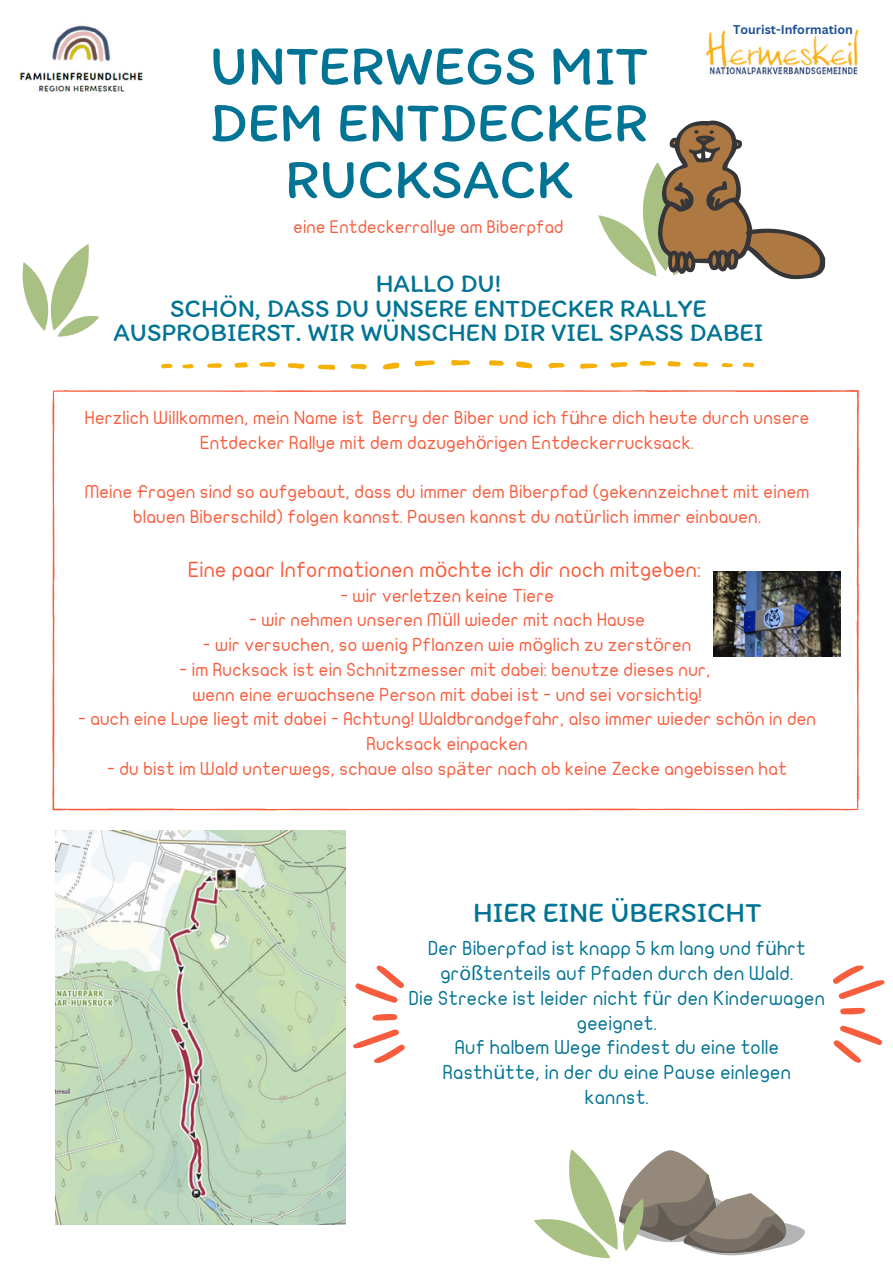
<style>
.page{position:relative;width:893px;height:1264px;background:#fff}
.page>*{position:absolute;margin:0;border:0;box-sizing:border-box;transform-origin:0 0}
.t1{font:57.15px/56.7px "Itim";color:#017395;text-align:center}
.t2{font:28.5px "Itim";color:#017395}
.t3{font:25.8px/24.6px "Itim";color:#017395;text-align:center}
.t4{font:21.15px "JF Flat";letter-spacing:-.01em;color:#f75c3c}
.t5{font:19.5px/24.8px "JF Flat";letter-spacing:-.01em;color:#017395;text-align:center}
.t6{font:18.15px/24.8px "JF Flat";letter-spacing:-.01em;color:#f75c3c;text-align:center}
.t7{font:17.7px "JF Flat";letter-spacing:-.01em;color:#f75c3c}
.t8{font:700 12.3px "Canva Sans";color:#1b5097}
.s1{font-family:"Noto Sans"}
</style>
<div class="page">
<svg style="left:353px;top:1029px;width:52px;height:33px"></svg>
<svg style="left:355px;top:965px;width:49px;height:37px"></svg>
<svg style="left:372px;top:1014px;width:25px;height:6px"></svg>
<svg style="left:833px;top:965px;width:51px;height:34px"></svg>
<svg style="left:833px;top:1025px;width:49px;height:38px"></svg>
<svg style="left:840px;top:1007px;width:25px;height:7px"></svg>
<svg style="left:52px;top:390px;width:806px;height:420px"></svg>
<svg style="left:382px;top:362px;width:17px;height:7px"></svg>
<svg style="left:318px;top:365px;width:17px;height:5px"></svg>
<svg style="left:287px;top:363px;width:18px;height:6px"></svg>
<svg style="left:350px;top:364px;width:17px;height:5px"></svg>
<svg style="left:259px;top:362px;width:17px;height:5px"></svg>
<svg style="left:234px;top:362px;width:14px;height:5px"></svg>
<svg style="left:207px;top:363px;width:15px;height:5px"></svg>
<svg style="left:161px;top:363px;width:11px;height:5px"></svg>
<svg style="left:182px;top:364px;width:12px;height:4px"></svg>
<svg style="left:414px;top:360px;width:21px;height:6px"></svg>
<svg style="left:516px;top:361px;width:16px;height:7px"></svg>
<svg style="left:451px;top:360px;width:19px;height:5px"></svg>
<svg style="left:580px;top:363px;width:17px;height:6px"></svg>
<svg style="left:610px;top:362px;width:17px;height:6px"></svg>
<svg style="left:548px;top:363px;width:16px;height:5px"></svg>
<svg style="left:488px;top:360px;width:16px;height:6px"></svg>
<svg style="left:639px;top:360px;width:16px;height:6px"></svg>
<svg style="left:667px;top:361px;width:13px;height:5px"></svg>
<svg style="left:693px;top:362px;width:15px;height:4px"></svg>
<svg style="left:742px;top:362px;width:12px;height:5px"></svg>
<svg style="left:721px;top:363px;width:11px;height:4px"></svg>
<img style="left:713px;top:571px;width:127px;height:85px">
<img style="left:55px;top:830px;width:290px;height:394px">
<svg style="left:598px;top:120px;width:227px;height:160px"></svg>
<svg style="left:22px;top:244px;width:77px;height:93px"></svg>
<svg style="left:534px;top:1149px;width:271px;height:110px"></svg>
<img style="left:19px;top:25px;width:124px;height:67px">
<img style="left:705px;top:30px;width:154px;height:45px">
<p class="t1" style="left:209px;top:36px;width:440px">UNTERWEGS MIT<br>DEM ENTDECKER<br>RUCKSACK</p>
<p class="t7" style="left:293px;top:218px;width:272px">eine Entdeckerrallye am Biberpfad</p>
<p class="t8" style="left:733px;top:21px;width:121px">Tourist-Information</p>
<p class="t3" style="left:376px;top:271px;width:127px">HALLO DU!</p>
<p class="t3" style="left:113px;top:295px;width:651px">SCHÖN, DASS DU UNSERE ENTDECKER RALLYE<br>AUSPROBIERST. WIR WÜNSCHEN DIR VIEL SPASS DABEI</p>
<p class="t6" style="left:85px;top:406px;width:726px">Herzlich Willkommen, mein Name ist Berry der Biber und ich f<span class="s1">ü</span>hre dich heute durch unsere<br>Entdecker Rallye mit dem dazugeh<span class="s1">ö</span>rigen Entdeckerrucksack.</p>
<p class="t6" style="left:85px;top:480px;width:726px">Meine Fragen sind so aufgebaut, dass du immer dem Biberpfad (gekennzeichnet mit einem blauen Biberschild) folgen kannst. Pausen kannst du nat<span class="s1">ü</span>rlich immer einbauen.</p>
<p class="t4" style="left:188px;top:559px;width:514px">Eine paar Informationen m<span class="s1">ö</span>chte ich dir noch mitgeben:</p>
<p class="t6" style="left:340px;top:583px;width:215px">- wir verletzen keine Tiere</p>
<p class="t6" style="left:249px;top:608px;width:398px">- wir nehmen unseren M<span class="s1">ü</span>ll wieder mit nach Hause</p>
<p class="t6" style="left:203px;top:633px;width:490px">- wir versuchen, so wenig Pflanzen wie m<span class="s1">ö</span>glich zu zerst<span class="s1">ö</span>ren</p>
<p class="t6" style="left:179px;top:657px;width:533px">- im Rucksack ist ein Schnitzmesser mit dabei: benutze dieses nur,</p>
<p class="t6" style="left:192px;top:682px;width:511px">wenn eine erwachsene Person mit dabei ist - und sei vorsichtig!</p>
<p class="t6" style="left:78px;top:707px;width:740px">- auch eine Lupe liegt mit dabei - Achtung! Waldbrandgefahr, also immer wieder sch<span class="s1">ö</span>n in den<br>Rucksack einpacken</p>
<p class="t6" style="left:107px;top:756px;width:681px">- du bist im Wald unterwegs, schaue also sp<span class="s1">ä</span>ter nach ob keine Zecke angebissen hat</p>
<p class="t2" style="left:473px;top:894px;width:290px">HIER EINE ÜBERSICHT</p>
<p class="t5" style="left:428px;top:936px;width:379px">Der Biberpfad ist knapp 5 km lang und f<span class="s1">ü</span>hrt gr<span class="s1">öß</span>tenteils auf Pfaden durch den Wald.</p>
<p class="t5" style="left:409px;top:986px;width:418px">Die Strecke ist leider nicht f<span class="s1">ü</span>r den Kinderwagen geeignet.</p>
<p class="t5" style="left:443px;top:1035px;width:350px">Auf halbem Wege findest du eine tolle<br>Rasth<span class="s1">ü</span>tte, in der du eine Pause einlegen kannst.</p>
</div>
